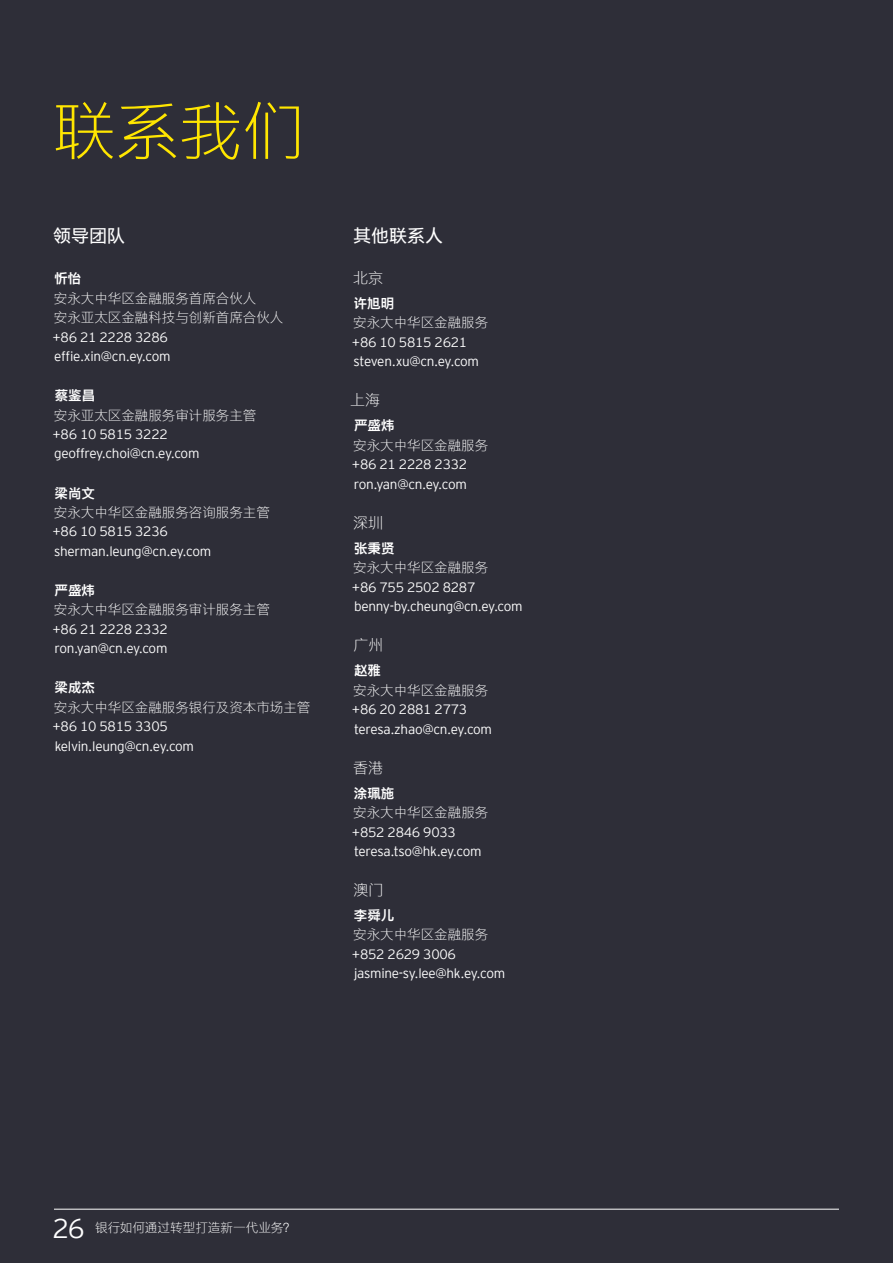
<style>
.page{position:relative;width:893px;height:1263px;background:#2e2e38}
.page>*{position:absolute;margin:0;border:0;box-sizing:border-box;transform-origin:0 0}
.t1{font:63px "M Ying Hei PRC W3";color:#ffe600}
.t2{font:18px "M Ying Hei PRC W5";color:#fff}
.t3{font:15px "M Ying Hei PRC W3";color:#fff}
.t4{font:300 13.5px/19.5px "EY Interstate";letter-spacing:-.02em;color:#fff}
.t5{font:13.5px/19.5px "M Ying Hei PRC W3";color:#fff}
.t6{font:13.5px "M Ying Hei PRC W7";color:#fff}
.t7{font:12.75px "M Ying Hei PRC W3";letter-spacing:-.015em;color:#fff}
.s1{font-family:"EY Interstate";font-weight:300;font-size:27px}
</style>
<div class="page">
<hr style="left:54px;top:1209px;width:785px;height:1px;background:#fff">
<h1 class="t1" style="left:53px;top:92px;width:253px">联系我们</h1>
<h2 class="t2" style="left:53px;top:225px;width:74px">领导团队</h2>
<p class="t6" style="left:54px;top:270px;width:28px">忻怡</p>
<p class="t5" style="left:54px;top:288px;width:231px">安永大中华区金融服务首席合伙人<br>安永亚太区金融科技与创新首席合伙人</p>
<p class="t4" style="left:53px;top:326px;width:120px">+86 21 2228 3286 effie.xin@cn.ey.com</p>
<p class="t6" style="left:55px;top:387px;width:42px">蔡鉴昌</p>
<p class="t5" style="left:54px;top:405px;width:204px">安永亚太区金融服务审计服务主管</p>
<p class="t4" style="left:53px;top:424px;width:148px">+86 10 5815 3222 geoffrey.choi@cn.ey.com</p>
<p class="t6" style="left:55px;top:484px;width:42px">梁尚文</p>
<p class="t5" style="left:54px;top:502px;width:217px">安永大中华区金融服务咨询服务主管</p>
<p class="t4" style="left:53px;top:521px;width:160px">+86 10 5815 3236 sherman.leung@cn.ey.com</p>
<p class="t6" style="left:55px;top:582px;width:42px">严盛炜</p>
<p class="t5" style="left:54px;top:600px;width:217px">安永大中华区金融服务审计服务主管</p>
<p class="t4" style="left:53px;top:619px;width:117px">+86 21 2228 2332 ron.yan@cn.ey.com</p>
<p class="t6" style="left:55px;top:679px;width:42px">梁成杰</p>
<p class="t5" style="left:54px;top:697px;width:258px">安永大中华区金融服务银行及资本市场主管</p>
<p class="t4" style="left:53px;top:716px;width:143px">+86 10 5815 3305 kelvin.leung@cn.ey.com</p>
<h2 class="t2" style="left:353px;top:225px;width:91px">其他联系人</h2>
<p class="t3" style="left:353px;top:268px;width:31px">北京</p>
<p class="t6" style="left:354px;top:295px;width:42px">许旭明</p>
<p class="t5" style="left:353px;top:313px;width:136px">安永大中华区金融服务</p>
<p class="t4" style="left:352px;top:332px;width:129px">+86 10 5815 2621 steven.xu@cn.ey.com</p>
<p class="t3" style="left:350px;top:391px;width:31px">上海</p>
<p class="t6" style="left:354px;top:417px;width:42px">严盛炜</p>
<p class="t5" style="left:353px;top:435px;width:136px">安永大中华区金融服务</p>
<p class="t4" style="left:352px;top:454px;width:117px">+86 21 2228 2332 ron.yan@cn.ey.com</p>
<p class="t3" style="left:353px;top:513px;width:31px">深圳</p>
<p class="t6" style="left:354px;top:540px;width:42px">张秉贤</p>
<p class="t5" style="left:353px;top:558px;width:136px">安永大中华区金融服务</p>
<p class="t4" style="left:352px;top:576px;width:172px">+86 755 2502 8287 benny-by.cheung@cn.ey.com</p>
<p class="t3" style="left:353px;top:636px;width:31px">广州</p>
<p class="t6" style="left:354px;top:662px;width:28px">赵雅</p>
<p class="t5" style="left:353px;top:680px;width:136px">安永大中华区金融服务</p>
<p class="t4" style="left:352px;top:699px;width:142px">+86 20 2881 2773 teresa.zhao@cn.ey.com</p>
<p class="t3" style="left:353px;top:758px;width:31px">香港</p>
<p class="t6" style="left:354px;top:784px;width:42px">涂珮施</p>
<p class="t5" style="left:353px;top:802px;width:137px">安永大中华区金融服务</p>
<p class="t4" style="left:352px;top:821px;width:131px">+852 2846 9033 teresa.tso@hk.ey.com</p>
<p class="t3" style="left:354px;top:880px;width:31px">澳门</p>
<p class="t6" style="left:354px;top:907px;width:42px">李舜儿</p>
<p class="t5" style="left:353px;top:925px;width:136px">安永大中华区金融服务</p>
<p class="t4" style="left:352px;top:944px;width:155px">+852 2629 3006 jasmine-sy.lee@hk.ey.com</p>
<p class="t7" style="left:52px;top:1219px;width:244px"><span class="s1">26</span> 银行如何通过转型打造新一代业务？</p>
</div>
